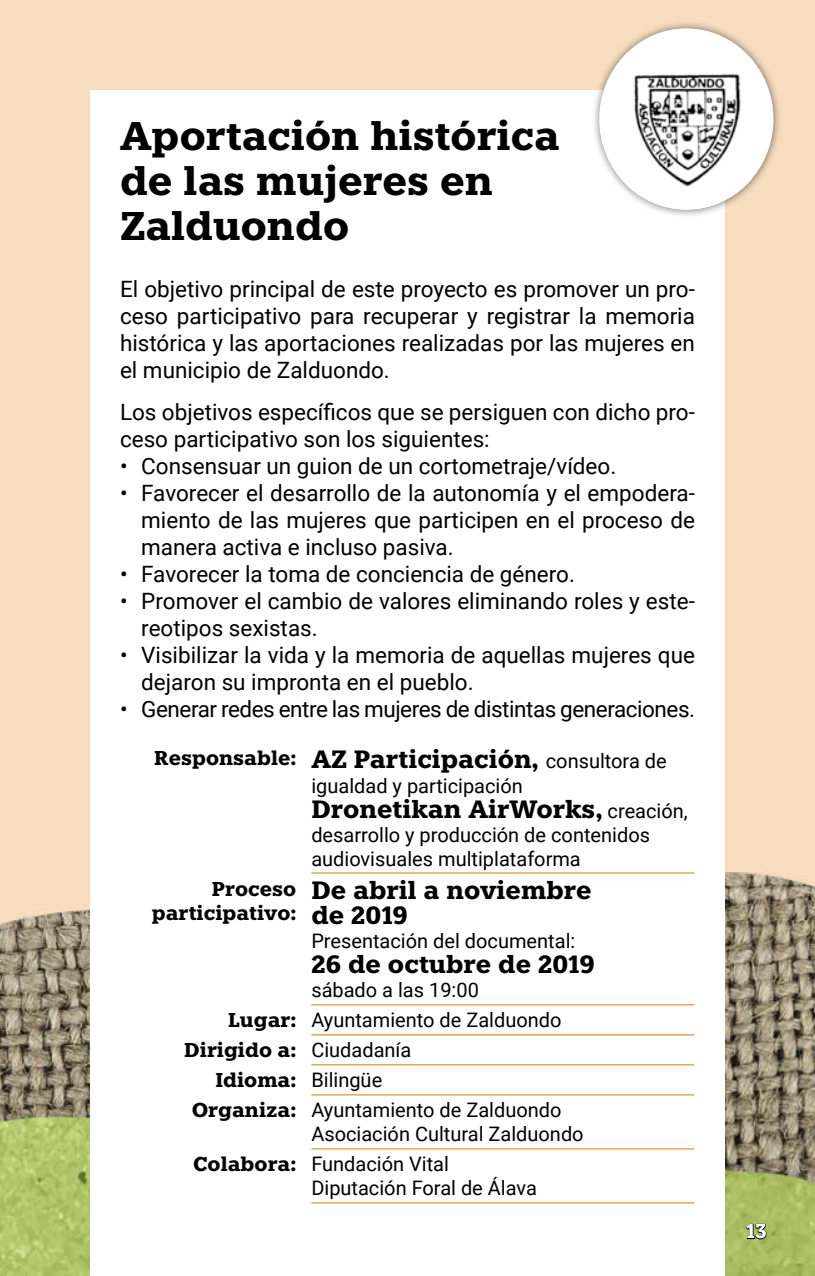
<style>
.page{position:relative;width:815px;height:1276px;background:#fff}
.page>*{position:absolute;margin:0;border:0;box-sizing:border-box;transform-origin:0 0}
.t1{font:700 40px/45px "Knile";color:#000}
.t2{font:700 25px/25px "Knile";color:#000}
.t3{font:22.5px/27px "Roboto";color:#000}
.t4{font:22.5px "Roboto";letter-spacing:-.02em;color:#000}
.t5{font:20px/30px "Roboto";color:#000}
.t6{font:700 20px/24px "Knile";color:#000;text-align:right}
.t7{font:700 20px "Knile";color:#fff}
.s1{font-size:20px}
.s2{font-family:"Roboto";font-weight:400;font-size:20px}
.s3{font-family:"Knile";font-weight:700}
.s4{font-family:"Roboto";font-weight:400}
</style>
<div class="page">
<img style="left:0;top:0;width:815px;height:1276px">
<div style="left:90px;top:90px;width:635px;height:1186px;background:#fff"></div>
<hr style="left:311px;top:872px;width:383px;height:1px;background:#e79229">
<hr style="left:311px;top:1004px;width:383px;height:1px;background:#e79229">
<hr style="left:311px;top:1034px;width:383px;height:1px;background:#e79229">
<hr style="left:311px;top:1064px;width:383px;height:1px;background:#e79229">
<hr style="left:311px;top:1094px;width:383px;height:1px;background:#e79229">
<hr style="left:311px;top:1148px;width:383px;height:1px;background:#e79229">
<hr style="left:311px;top:1202px;width:383px;height:1px;background:#e79229">
<div style="left:591px;top:20px;width:190px;height:198px;background:#000;opacity:.5"></div>
<div style="left:599px;top:28px;width:174px;height:182px;background:#fff;border-radius:50%"></div>
<img style="left:620px;top:59px;width:132px;height:138px">
<svg style="left:745px;top:1223px;width:22px;height:17px"></svg>
<h1 class="t1" style="left:120px;top:113px;width:441px">Aportación histórica de las mujeres en<br>Zalduondo</h1>
<p class="t3" style="left:120px;top:275px;width:576px;text-align:justify">El objetivo principal de este proyecto es promover un pro&shy;ceso participativo para recuperar y registrar la memoria histórica y las aportaciones realizadas por las mujeres en el municipio de Zalduondo.</p>
<p class="t3" style="left:120px;top:398px;width:576px">Los objetivos específicos que se persiguen con dicho pro&shy;ceso participativo son los siguientes:</p>
<p class="t3" style="left:120px;top:452px;width:498px">• Consensuar un guion de un cortometraje/vídeo.</p>
<p class="t3" style="left:141px;top:479px;width:555px;text-align:justify;text-indent:-21px">• Favorecer el desarrollo de la autonomía y el empodera&shy;miento de las mujeres que participen en el proceso de manera activa e incluso pasiva.</p>
<p class="t3" style="left:120px;top:560px;width:456px">• Favorecer la toma de conciencia de género.</p>
<p class="t3" style="left:141px;top:587px;width:555px;text-indent:-21px">• Promover el cambio de valores eliminando roles y este&shy;reotipos sexistas.</p>
<p class="t3" style="left:141px;top:641px;width:555px;text-indent:-21px">• Visibilizar la vida y la memoria de aquellas mujeres que dejaron su impronta en el pueblo.</p>
<p class="t4" style="left:120px;top:693px;width:577px">• Generar redes entre las mujeres de distintas generaciones.</p>
<p class="t2" style="left:154px;top:747px;width:514px"><span class="s1">Responsable:</span> AZ Participación, <span class="s2">consultora de</span></p>
<p class="t5" style="left:311px;top:769px;width:213px">igualdad y participación</p>
<p class="t2" style="left:311px;top:796px;width:378px">Dronetikan AirWorks, <span class="s2">creación,</span></p>
<p class="t5" style="left:311px;top:821px;width:340px;line-height:24px">desarrollo y producción de contenidos audiovisuales multiplataforma</p>
<p class="t6" style="left:152px;top:876px;width:146px">Proceso participativo:</p>
<p class="t2" style="left:311px;top:878px;width:282px">De abril a noviembre de 2019</p>
<p class="t5" style="left:311px;top:925px;width:266px">Presentación del documental:</p>
<p class="t2" style="left:311px;top:952px;width:285px">26 de octubre de 2019</p>
<p class="t5" style="left:228px;top:974px;width:335px;text-align:center">sábado a las 19:00<br><span class="s3">Lugar:</span> Ayuntamiento de Zalduondo</p>
<p class="t6" style="left:184px;top:1038px;width:229px">Dirigido a: <span class="s4">Ciudadanía</span></p>
<p class="t5" style="left:192px;top:1064px;width:371px;text-indent:24px"><span class="s3">Idioma:</span> Bilingüe<br><span class="s3">Organiza:</span> Ayuntamiento de Zalduondo</p>
<p class="t5" style="left:193px;top:1118px;width:392px;text-indent:118px">Asociación Cultural Zalduondo<br><span class="s3">Colabora:</span> Fundación Vital</p>
<p class="t5" style="left:311px;top:1172px;width:227px">Diputación Foral de Álava</p>
<p class="t7" style="left:746px;top:1218px;width:22px">13</p>
</div>
